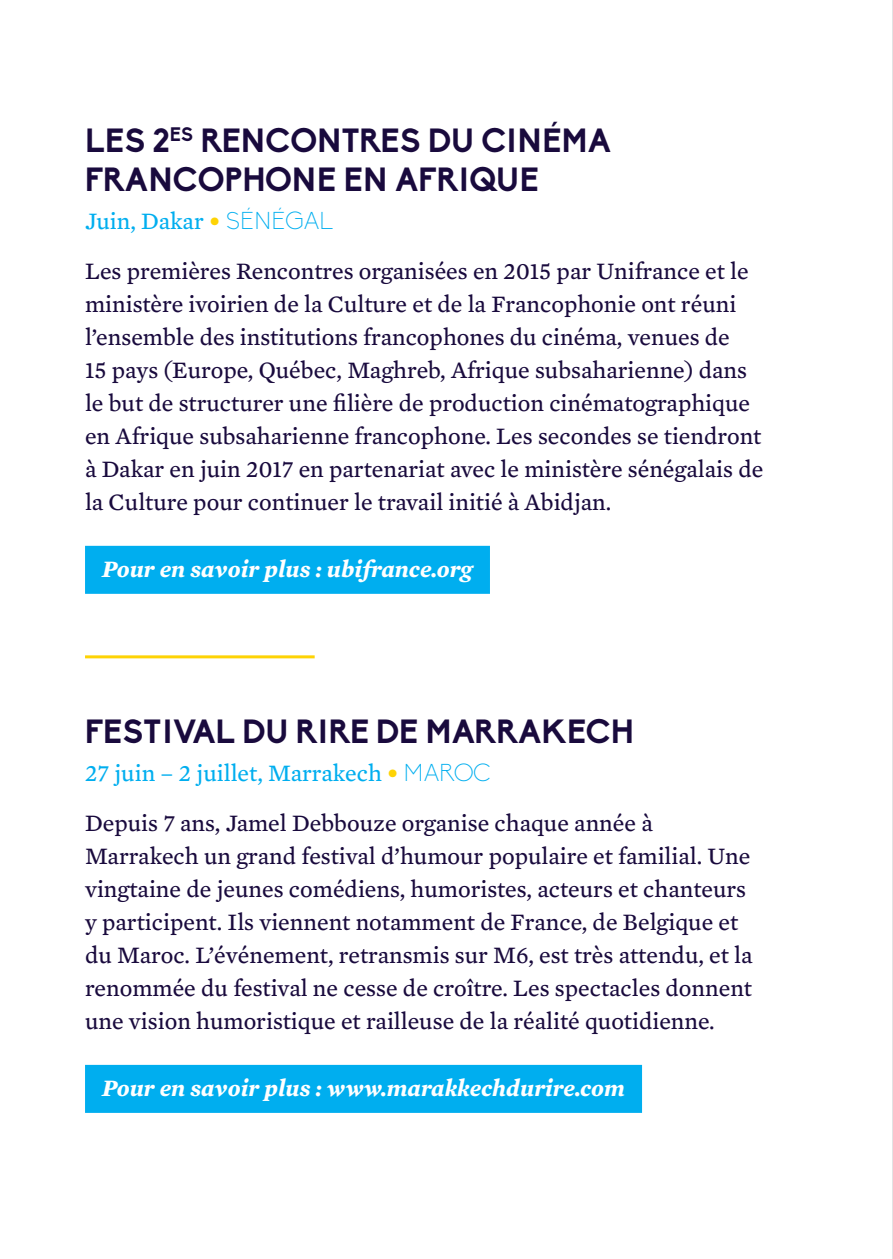
<style>
.page{position:relative;width:893px;height:1259px;background:#fff}
.page>*{position:absolute;margin:0;border:0;box-sizing:border-box;transform-origin:0 0}
.TITRE{font:700 33px/39px "Biko";letter-spacing:-.005em;color:#190a3d}
.texte_courant{font:24px/33px "Mercury Text G3 Roman";color:#190a3d}
.Info_plus{font:italic 700 24px "Mercury Text G1";color:#fff}
.Sous-titre{font:24px "Mercury Text G3 Roman";color:#00aeef}
.s1{font-family:"Mercury Display";font-weight:700;color:#fed304}
.s2{font-family:"Biko";font-weight:300}
</style>
<div class="page">
<hr style="left:892px;top:0;width:1px;height:1259px;background:#c7c8ca">
<div style="left:85px;top:546px;width:405px;height:48px;background:#00aeef"></div>
<hr style="left:85px;top:655px;width:230px;height:3px;background:#fed304">
<div style="left:85px;top:1065px;width:557px;height:48px;background:#00aeef"></div>
<p class="TITRE" style="left:85px;top:122px;width:528px">LES 2<sup>ES</sup> RENCONTRES DU CINÉMA<br>FRANCOPHONE EN AFRIQUE</p>
<p class="Sous-titre" style="left:85px;top:206px;width:250px">Juin, Dakar <span class="s1">•</span> <span class="s2">SÉNÉGAL</span></p>
<p class="texte_courant" style="left:85px;top:254px;width:680px">Les premières Rencontres organisées en 2015 par Unifrance et le ministère ivoirien de la Culture et de la Francophonie ont réuni l’ensemble des institutions francophones du cinéma, venues de<br>15 pays (Europe, Québec, Maghreb, Afrique subsaharienne) dans le but de structurer une filière de production cinématographique en Afrique subsaharienne francophone. Les secondes se tiendront à Dakar en juin 2017 en partenariat avec le ministère sénégalais de la Culture pour continuer le travail initié à Abidjan.</p>
<p class="Info_plus" style="left:102px;top:554px;width:372px">Pour en savoir plus : ubifrance.org</p>
<p class="TITRE" style="left:85px;top:712px;width:550px">FESTIVAL DU RIRE DE MARRAKECH</p>
<p class="Sous-titre" style="left:85px;top:758px;width:408px">27 juin – 2 juillet, Marrakech <span class="s1">•</span> <span class="s2">MAROC</span></p>
<p class="texte_courant" style="left:85px;top:806px;width:669px">Depuis 7 ans, Jamel Debbouze organise chaque année à Marrakech un grand festival d’humour populaire et familial. Une vingtaine de jeunes comédiens, humoristes, acteurs et chanteurs y participent. Ils viennent notamment de France, de Belgique et du Maroc. L’événement, retransmis sur M6, est très attendu, et la renommée du festival ne cesse de croître. Les spectacles donnent une vision humoristique et railleuse de la réalité quotidienne.</p>
<p class="Info_plus" style="left:102px;top:1073px;width:524px">Pour en savoir plus : www.marakkechdurire.com</p>
</div>
